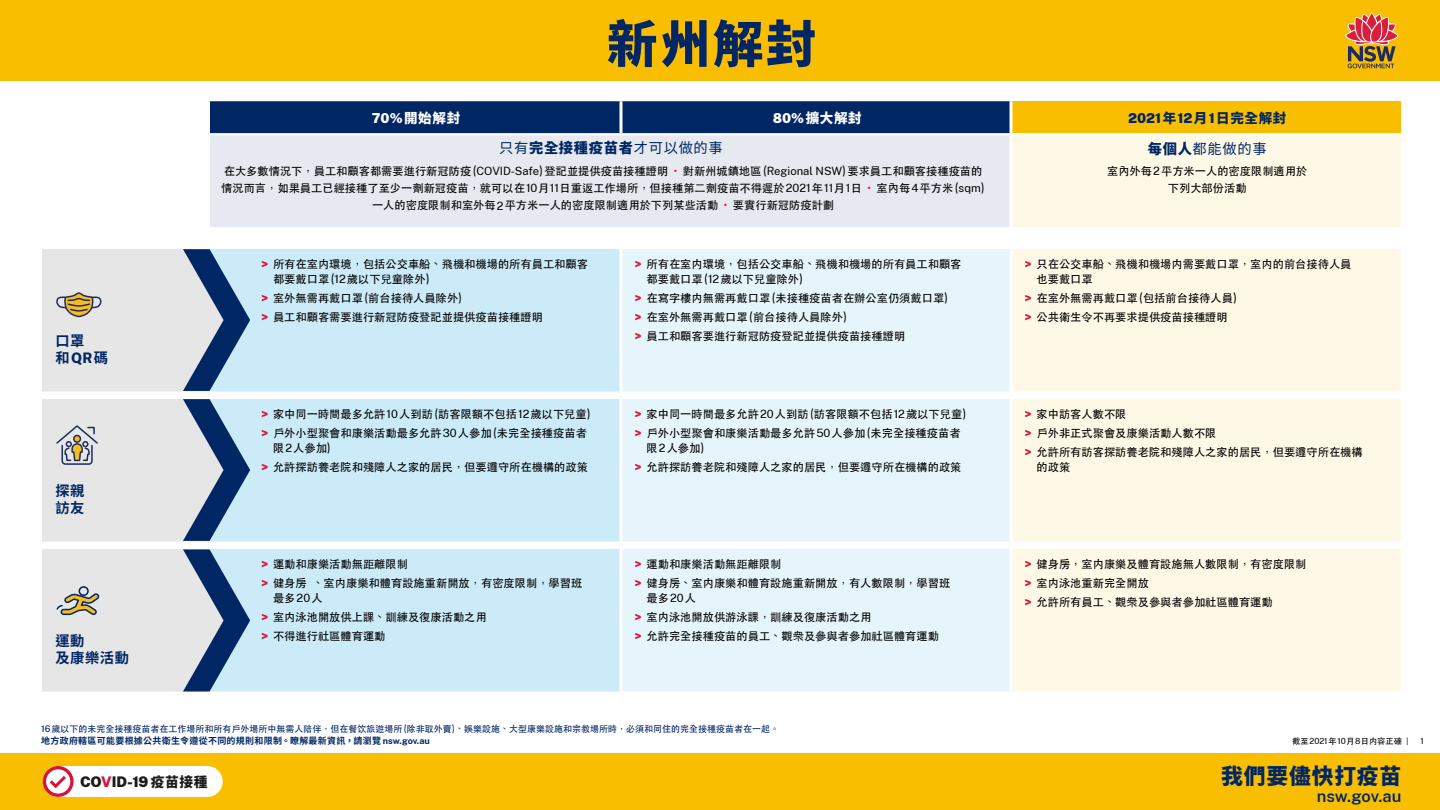
<style>
.page{position:relative;width:1440px;height:810px;background:#fff}
.page>*{position:absolute;margin:0;border:0;box-sizing:border-box;transform-origin:0 0}
.t1{font:800 50.4px "Source Han Sans TW";color:#002664}
.t2{font:800 21.75px "Source Han Sans TW";letter-spacing:.04em;color:#002664}
.t3{font:600 16.42px "Public Sans NSW";letter-spacing:-.005em;color:#002664}
.t4{font:900 14.4px "Public Sans NSW";letter-spacing:-.015em;color:#1d1c1b}
.t5{font:14.25px "Source Han Sans TW";letter-spacing:.05em;color:#002664}
.t6{font:700 14.25px/17.1px "Source Han Sans TW";letter-spacing:.04em;color:#002664}
.t7{font:800 13.5px "Source Han Sans TW";letter-spacing:.05em;color:#fff}
.t8{font:900 13.5px "Public Sans NSW";color:#002664}
.t9{font:500 11.25px/19.1px "ST Heiti TC";color:#000}
.t10{font:500 9px "ST Heiti TC";color:#002664}
.t11{font:700 9px "Source Han Sans TW";letter-spacing:.03em;color:#002664}
.t12{font:500 8.25px "ST Heiti TC";color:#000}
.t13{font:8.25px "Public Sans NSW";color:#000}
.s1{font-family:"Public Sans NSW";font-weight:800}
.s2{font-family:"Public Sans NSW";font-weight:900}
.s3{font-family:"Source Han Sans TW";font-weight:800}
.s4{font-weight:800}
.s5{font-family:"Public Sans NSW";font-weight:400}
.s6{font-family:"Public Sans NSW";font-weight:400;color:#d7153a}
.s7{font-family:"Gotham";font-weight:900;color:#d7153a}
.s8{font-family:"Public Sans NSW"}
.s9{color:#d6143b}
.s10{font-family:"Source Han Sans TW";font-weight:800;font-size:13.73px}
.s11{font-family:"Gotham";font-weight:400}
</style>
<div class="page">
<div style="left:0;top:0;width:1440px;height:80px;background:#f9be00"></div>
<div style="left:0;top:753px;width:1440px;height:57px;background:#f9be00"></div>
<div style="left:210px;top:101px;width:800px;height:32px;background:#002664"></div>
<div style="left:1011px;top:101px;width:390px;height:33px;background:#f9be00"></div>
<div style="left:210px;top:135px;width:800px;height:92px;background:#e6e9ef"></div>
<div style="left:1012px;top:135px;width:389px;height:557px;background:#fef9e6"></div>
<div style="left:42px;top:249px;width:166px;height:443px;background:#e6e6e6"></div>
<div style="left:208px;top:391px;width:412px;height:301px;background:#ccebf8"></div>
<div style="left:622px;top:391px;width:388px;height:301px;background:#e6f5fb"></div>
<div style="left:208px;top:392px;width:412px;height:7px;background:#fff"></div>
<div style="left:622px;top:392px;width:388px;height:7px;background:#fff"></div>
<div style="left:1012px;top:392px;width:389px;height:7px;background:#fff"></div>
<div style="left:208px;top:542px;width:412px;height:7px;background:#fff"></div>
<div style="left:622px;top:542px;width:388px;height:7px;background:#fff"></div>
<div style="left:1012px;top:542px;width:389px;height:7px;background:#fff"></div>
<div style="left:42px;top:392px;width:166px;height:7px;background:#fff"></div>
<div style="left:42px;top:542px;width:166px;height:7px;background:#fff"></div>
<hr style="left:1010px;top:101px;width:2px;height:32px;background:#fff">
<hr style="left:620px;top:101px;width:2px;height:32px;background:#fff">
<hr style="left:1011px;top:133px;width:390px;height:2px;background:#fff">
<svg style="left:174px;top:227px;width:1227px;height:164px;background:#e4f0f1"></svg>
<svg style="left:56px;top:292px;width:46px;height:25px"></svg>
<svg style="left:56px;top:425px;width:42px;height:40px;background:#b6b6b9"></svg>
<div style="left:79px;top:586px;width:10px;height:10px;border:2px solid #002664;border-radius:50%"></div>
<svg style="left:56px;top:592px;width:44px;height:24px"></svg>
<svg style="left:174px;top:399px;width:76px;height:142px;background:#8ea4bd"></svg>
<svg style="left:174px;top:549px;width:76px;height:143px;background:#8fa4bd"></svg>
<svg style="left:1345px;top:13px;width:53px;height:55px"></svg>
<div style="left:43px;top:766px;width:180px;height:31px;background:#fff;border-radius:15px"></div>
<svg style="left:43px;top:766px;width:31px;height:31px"></svg>
<p class="t6" style="left:55px;top:332px;width:54px">口罩和<span class="s1">QR</span>碼</p>
<p class="t6" style="left:55px;top:482px;width:31px">探親訪友</p>
<p class="t6" style="left:55px;top:632px;width:75px">運動<br>及康樂活動</p>
<h1 class="t1" style="left:607px;top:16px;width:211px">新州解封</h1>
<p class="t7" style="left:372px;top:111px;width:90px"><span class="s2">70%</span>開始解封</p>
<p class="t7" style="left:773px;top:111px;width:90px"><span class="s2">80%</span>擴大解封</p>
<p class="t8" style="left:1128px;top:108px;width:160px">2021<span class="s3">年</span>12<span class="s3">月</span>1<span class="s3">日完全解封</span></p>
<p class="t5" style="left:499px;top:140px;width:225px">只有<span class="s4">完全接種疫苗者</span>才可以做的事</p>
<p class="t5" style="left:1148px;top:141px;width:120px"><span class="s4">每個人</span>都能做的事</p>
<p class="t9" style="left:221px;top:163px;width:765px;line-height:17.2px;text-align:center">在大多數情況下，員工和顧客都需要進行新冠防疫(<span class="s5">COVID-Safe</span>)登記並提供疫苗接種證明 <span class="s6">•</span> 對新州城鎮地區(<span class="s5">Regional NSW</span>)要求員工和顧客接種疫苗的情況而言，如果員工已經接種了至少一劑新冠疫苗，就可以在<span class="s5">10</span>月<span class="s5">11</span>日重返工作場所，但接種第二劑疫苗不得遲於<span class="s5">2021</span>年<span class="s5">11</span>月<span class="s5">1</span>日 <span class="s6">•</span> 室內每<span class="s5">4</span>平方米(<span class="s5">sqm</span>)一人的密度限制和室外每<span class="s5">2</span>平方米一人的密度限制適用於下列某些活動 <span class="s6">•</span> 要實行新冠防疫計劃</p>
<p class="t9" style="left:1107px;top:163px;width:202px;line-height:17.2px;text-align:center">室內外每<span class="s5">2</span>平方米一人的密度限制適用於下列大部份活動</p>
<p class="t9" style="left:273px;top:257px;width:316px;line-height:15px;text-indent:-12px"><span class="s7">&gt;</span> 所有在室内環境，包括公交車船、飛機和機場的所有員工和顧客都要戴口罩(<span class="s5">12</span>歲以下兒童除外)</p>
<p class="t9" style="left:261px;top:289px;width:284px"><span class="s7">&gt;</span> 室外無需再戴口罩(前台接待人員除外)<br><span class="s7">&gt;</span> 員工和顧客需要進行新冠防疫登記並提供疫苗接種證明</p>
<p class="t9" style="left:261px;top:405px;width:331px"><span class="s7">&gt;</span> 家中同一時間最多允許<span class="s5">10</span>人到訪(訪客限額不包括<span class="s5">12</span>歲以下兒童) <span class="s7">&gt;</span> 戶外小型聚會和康樂活動最多允許<span class="s5">30</span>人參加(未完全接種疫苗者</p>
<p class="t9" style="left:261px;top:439px;width:329px;text-indent:12px">限<span class="s5">2</span>人參加)<br><span class="s7">&gt;</span> 允許探訪養老院和殘障人之家的居民，但要遵守所在機構的政策</p>
<p class="t9" style="left:261px;top:555px;width:323px"><span class="s7">&gt;</span> 運動和康樂活動無距離限制<br><span class="s7">&gt;</span> 健身房 、室内康樂和體育設施重新開放，有密度限制，學習班</p>
<p class="t9" style="left:261px;top:589px;width:227px;text-indent:12px">最多<span class="s5">20</span>人<br><span class="s7">&gt;</span> 室内泳池開放供上課、訓練及復康活動之用<span class="s7">&gt;</span> 不得進行社區體育運動</p>
<p class="t9" style="left:647px;top:257px;width:316px;line-height:15px;text-indent:-12px"><span class="s7">&gt;</span> 所有在室内環境，包括公交車船、飛機和機場的所有員工和顧客都要戴口罩(<span class="s5">12</span>歲以下兒童除外)</p>
<p class="t9" style="left:634px;top:289px;width:315px"><span class="s7">&gt;</span> 在寫字樓内無需再戴口罩(未接種疫苗者在辦公室仍須戴口罩) <span class="s7">&gt;</span> 在室外無需再戴口罩(前台接待人員除外)<br><span class="s7">&gt;</span> 員工和顧客要進行新冠防疫登記並提供疫苗接種證明</p>
<p class="t9" style="left:635px;top:405px;width:334px"><span class="s7">&gt;</span> 家中同一時間最多允許<span class="s5">20</span>人到訪(訪客限額不包括<span class="s5">12</span>歲以下兒童) <span class="s7">&gt;</span> 戶外小型聚會和康樂活動最多允許<span class="s5">50</span>人參加(未完全接種疫苗者</p>
<p class="t9" style="left:635px;top:439px;width:329px;text-indent:12px">限<span class="s5">2</span>人參加)<br><span class="s7">&gt;</span> 允許探訪養老院和殘障人之家的居民，但要遵守所在機構的政策</p>
<p class="t9" style="left:634px;top:555px;width:317px"><span class="s7">&gt;</span> 運動和康樂活動無距離限制<br><span class="s7">&gt;</span> 健身房、室内康樂和體育設施重新開放，有人數限制，學習班</p>
<p class="t9" style="left:634px;top:589px;width:306px;text-indent:12px">最多<span class="s5">20</span>人<br><span class="s7">&gt;</span> 室内泳池開放供游泳課，訓練及復康活動之用<br><span class="s7">&gt;</span> 允許完全接種疫苗的員工、觀衆及參與者參加社區體育運動</p>
<p class="t9" style="left:1037px;top:257px;width:316px;line-height:15px;text-indent:-12px"><span class="s7">&gt;</span> 只在公交車船、飛機和機場内需要戴口罩，室内的前台接待人員也要戴口罩</p>
<p class="t9" style="left:1025px;top:289px;width:214px"><span class="s7">&gt;</span> 在室外無需再戴口罩(包括前台接待人員) <span class="s7">&gt;</span> 公共衛生令不再要求提供疫苗接種證明</p>
<p class="t9" style="left:1025px;top:405px;width:340px"><span class="s7">&gt;</span> 家中訪客人數不限<br><span class="s7">&gt;</span> 戶外非正式聚會及康樂活動人數不限<br><span class="s7">&gt;</span> 允許所有訪客探訪養老院和殘障人之家的居民，但要遵守所在機構</p>
<p class="t9" style="left:1037px;top:458px;width:35px">的政策</p>
<p class="t9" style="left:1025px;top:555px;width:284px"><span class="s7">&gt;</span> 健身房，室内康樂及體育設施無人數限制，有密度限制<span class="s7">&gt;</span> 室内泳池重新完全開放<br><span class="s7">&gt;</span> 允許所有員工、觀衆及參與者參加社區體育運動</p>
<p class="t10" style="left:41px;top:724px;width:739px"><span class="s8">16</span>歲以下的未完全接種疫苗者在工作場所和所有戶外場所中無需人陪伴，但在餐饮旅遊場所(除非取外賣)、娛樂設施、大型康樂設施和宗教場所時，必須和同住的完全接種疫苗者在一起。</p>
<p class="t11" style="left:41px;top:735px;width:390px">地方政府轄區可能要根據公共衛生令遵從不同的規則和限制。瞭解最新資訊，請瀏覽 <span class="s8">nsw.gov.au</span></p>
<p class="t4" style="left:80px;top:771px;width:129px">CO<span class="s9">V</span>ID-19 <span class="s10">疫苗接種</span></p>
<h2 class="t2" style="left:1221px;top:764px;width:182px">我們要儘快打疫苗</h2>
<p class="t12" style="left:1292px;top:737px;width:118px">截至<span class="s5">2021</span>年<span class="s5">10</span>月<span class="s5">8</span>日内容正確 <span class="s11">|</span></p>
<h3 class="t3" style="left:1317px;top:783px;width:86px">nsw.gov.au</h3>
<p class="t13" style="left:1420px;top:735px;width:5px">1</p>
</div>
